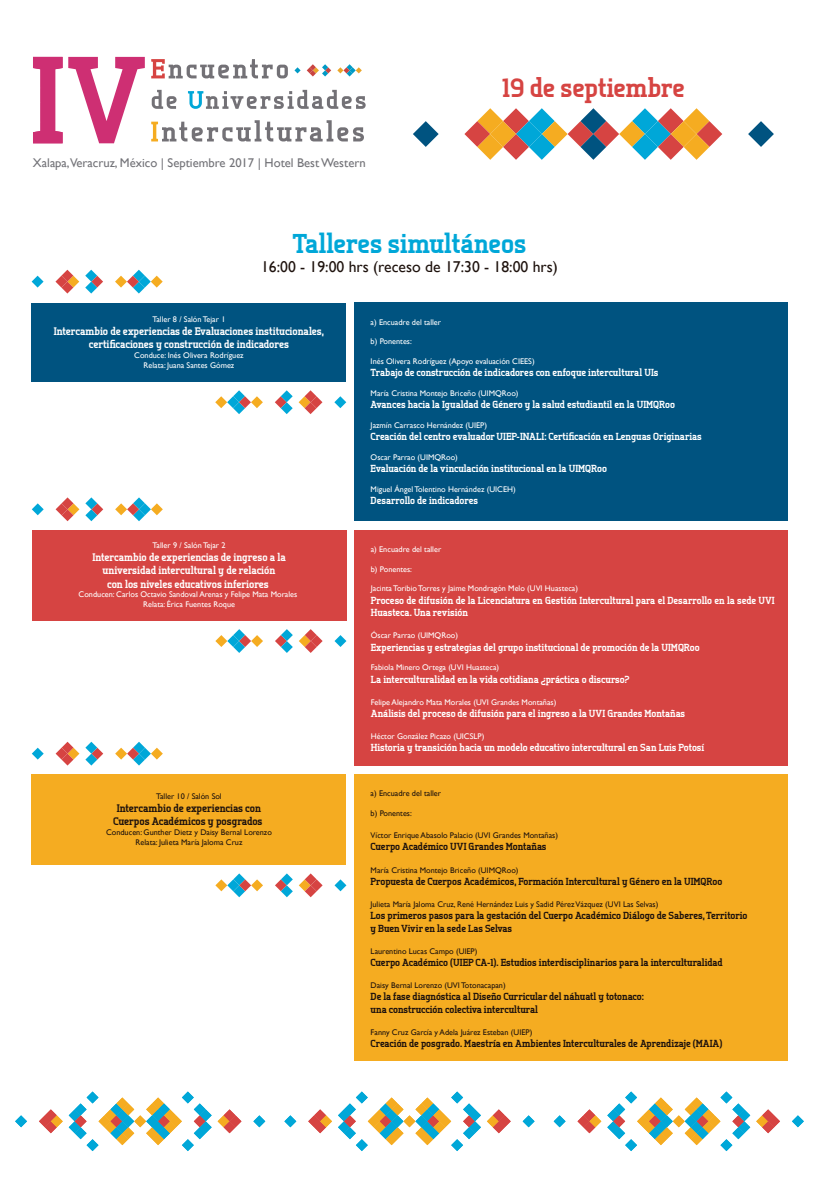
<style>
.page{position:relative;width:819px;height:1197px;background:#fff}
.page>*{position:absolute;margin:0;border:0;box-sizing:border-box;transform-origin:0 0}
.t1{font:800 27.21px "Tertre";color:#00a7d8}
.t2{font:800 26.6px "Tertre";color:#d64442}
.t3{font:15.66px "Gill Sans";color:#1e120d}
.t4{font:12.6px "Gill Sans";color:#727277}
.t5{font:800 10.94px/13.1px "Tertre";color:#fff;text-align:center}
.t6{font:800 10.94px/13.1px "Tertre";color:#1e120d;text-align:center}
.t7{font:800 10.24px/12.3px "Tertre";color:#fff}
.t8{font:800 10.24px/12.3px "Tertre";color:#1e120d}
.t9{font:8.22px/9.8px "Gill Sans";color:#fff;text-align:center}
.t10{font:8.22px/9.8px "Gill Sans";color:#1e120d;text-align:center}
</style>
<div class="page">
<svg style="left:413px;top:121px;width:26px;height:26px"></svg>
<svg style="left:748px;top:121px;width:26px;height:26px"></svg>
<svg style="left:464px;top:108px;width:258px;height:52px"></svg>
<svg style="left:151px;top:59px;width:137px;height:19px"></svg>
<svg style="left:152px;top:90px;width:25px;height:19px"></svg>
<svg style="left:188px;top:90px;width:178px;height:19px"></svg>
<svg style="left:151px;top:120px;width:213px;height:21px"></svg>
<svg style="left:33px;top:57px;width:112px;height:86px"></svg>
<svg style="left:337px;top:64px;width:25px;height:13px"></svg>
<svg style="left:307px;top:64px;width:24px;height:13px"></svg>
<svg style="left:294px;top:67px;width:7px;height:6px"></svg>
<div style="left:32px;top:530px;width:314px;height:90px;background:#d64442"></div>
<div style="left:354px;top:530px;width:434px;height:235px;background:#d64442"></div>
<div style="left:32px;top:774px;width:314px;height:91px;background:#f5ac21"></div>
<div style="left:354px;top:774px;width:433px;height:286px;background:#f5ac21"></div>
<svg style="left:215px;top:629px;width:48px;height:24px"></svg>
<svg style="left:275px;top:629px;width:18px;height:24px"></svg>
<svg style="left:299px;top:629px;width:24px;height:24px"></svg>
<svg style="left:335px;top:635px;width:11px;height:12px"></svg>
<svg style="left:115px;top:497px;width:48px;height:24px"></svg>
<svg style="left:85px;top:497px;width:18px;height:24px"></svg>
<svg style="left:56px;top:497px;width:23px;height:24px"></svg>
<svg style="left:32px;top:503px;width:12px;height:12px"></svg>
<svg style="left:215px;top:873px;width:48px;height:24px"></svg>
<svg style="left:275px;top:873px;width:18px;height:24px"></svg>
<svg style="left:299px;top:873px;width:24px;height:24px"></svg>
<svg style="left:335px;top:879px;width:11px;height:12px"></svg>
<svg style="left:115px;top:742px;width:48px;height:24px"></svg>
<svg style="left:85px;top:742px;width:18px;height:24px"></svg>
<svg style="left:56px;top:742px;width:23px;height:24px"></svg>
<svg style="left:32px;top:748px;width:12px;height:12px"></svg>
<div style="left:32px;top:303px;width:314px;height:79px;background:#005380"></div>
<div style="left:354px;top:303px;width:433px;height:218px;background:#005380"></div>
<svg style="left:215px;top:390px;width:48px;height:24px"></svg>
<svg style="left:275px;top:390px;width:18px;height:24px"></svg>
<svg style="left:299px;top:390px;width:23px;height:24px"></svg>
<svg style="left:334px;top:396px;width:12px;height:12px"></svg>
<svg style="left:115px;top:270px;width:48px;height:24px"></svg>
<svg style="left:85px;top:270px;width:18px;height:24px"></svg>
<svg style="left:55px;top:270px;width:24px;height:24px"></svg>
<svg style="left:32px;top:276px;width:12px;height:12px"></svg>
<svg style="left:554px;top:1115px;width:12px;height:12px"></svg>
<svg style="left:578px;top:1109px;width:23px;height:24px"></svg>
<svg style="left:607px;top:1092px;width:143px;height:59px"></svg>
<svg style="left:756px;top:1109px;width:24px;height:24px"></svg>
<svg style="left:792px;top:1115px;width:12px;height:12px"></svg>
<svg style="left:284px;top:1115px;width:12px;height:12px"></svg>
<svg style="left:308px;top:1109px;width:24px;height:24px"></svg>
<svg style="left:338px;top:1092px;width:143px;height:59px"></svg>
<svg style="left:487px;top:1109px;width:24px;height:24px"></svg>
<svg style="left:523px;top:1115px;width:12px;height:12px"></svg>
<svg style="left:15px;top:1115px;width:12px;height:12px"></svg>
<svg style="left:39px;top:1109px;width:24px;height:24px"></svg>
<svg style="left:69px;top:1092px;width:143px;height:59px"></svg>
<svg style="left:218px;top:1109px;width:23px;height:24px"></svg>
<svg style="left:253px;top:1115px;width:12px;height:12px"></svg>
<p class="t4" style="left:33px;top:155px;width:334px">Xalapa,Veracruz, México | Septiembre 2017 | Hotel Best Western</p>
<h2 class="t2" style="left:502px;top:71px;width:184px">19 de septiembre</h2>
<h1 class="t1" style="left:293px;top:226px;width:235px">Talleres simultáneos</h1>
<h3 class="t3" style="left:261px;top:257px;width:298px">16:00 - 19:00 hrs (receso de 17:30 - 18:00 hrs)</h3>
<p class="t9" style="left:152px;top:314px;width:74px">Taller 8 / Salón Tejar 1</p>
<p class="t5" style="left:54px;top:324px;width:272px">Intercambio de experiencias de Evaluaciones institucionales, certificaciones y construcción de indicadores</p>
<p class="t9" style="left:134px;top:350px;width:111px">Conduce: Inés Olivera Rodríguez<br>Relata: Juana Santes Gómez</p>
<p class="t9" style="left:371px;top:317px;width:72px">a) Encuadre del taller</p>
<p class="t9" style="left:371px;top:337px;width:43px">b) Ponentes:</p>
<p class="t9" style="left:371px;top:356px;width:166px">Inés Olivera Rodríguez (Apoyo evaluación CIEES)</p>
<p class="t7" style="left:371px;top:366px;width:289px">Trabajo de construcción de indicadores con enfoque intercultural UIs</p>
<p class="t9" style="left:371px;top:388px;width:149px">María Cristina Montejo Briceño (UIMQRoo)</p>
<p class="t7" style="left:371px;top:398px;width:306px">Avances hacia la Igualdad de Género y la salud estudiantil en la UIMQRoo</p>
<p class="t9" style="left:371px;top:420px;width:118px">Jazmín Carrasco Hernández (UIEP)</p>
<p class="t7" style="left:371px;top:430px;width:332px">Creación del centro evaluador UIEP-INALI: Certificación en Lenguas Originarias</p>
<p class="t9" style="left:371px;top:452px;width:89px">Oscar Parrao (UIMQRoo)</p>
<p class="t7" style="left:371px;top:462px;width:238px">Evaluación de la vinculación institucional en la UIMQRoo</p>
<p class="t9" style="left:371px;top:484px;width:147px">Miguel Ángel Tolentino Hernández (UICEH)</p>
<p class="t7" style="left:371px;top:494px;width:109px">Desarrollo de indicadores</p>
<p class="t9" style="left:153px;top:540px;width:74px">Taller 9 / Salón Tejar 2</p>
<p class="t5" style="left:92px;top:551px;width:195px">Intercambio de experiencias de ingreso a la universidad intercultural y de relación<br>con los niveles educativos inferiores</p>
<p class="t9" style="left:79px;top:590px;width:220px">Conducen: Carlos Octavio Sandoval Arenas y Felipe Mata Morales<br>Relata: Érica Fuentes Roque</p>
<p class="t9" style="left:371px;top:544px;width:72px">a) Encuadre del taller</p>
<p class="t9" style="left:371px;top:564px;width:43px">b) Ponentes:</p>
<p class="t9" style="left:371px;top:584px;width:209px">Jacinta Toribio Torres y Jaime Mondragón Melo (UVI Huasteca)</p>
<p class="t7" style="left:371px;top:594px;width:405px">Proceso de difusión de la Licenciatura en Gestión Intercultural para el Desarrollo en la sede UVI<br>Huasteca. Una revisión</p>
<p class="t9" style="left:371px;top:630px;width:89px">Óscar Parrao (UIMQRoo)</p>
<p class="t7" style="left:371px;top:641px;width:330px">Experiencias y estrategias del grupo institucional de promoción de la UIMQRoo</p>
<p class="t9" style="left:371px;top:662px;width:130px">Fabiola Minero Ortega (UVI Huasteca)</p>
<p class="t7" style="left:371px;top:673px;width:260px">La interculturalidad en la vida cotidiana ¿práctica o discurso?</p>
<p class="t9" style="left:371px;top:697px;width:187px">Felipe Alejandro Mata Morales (UVI Grandes Montañas)</p>
<p class="t7" style="left:371px;top:707px;width:316px">Análisis del proceso de difusión para el ingreso a la UVI Grandes Montañas</p>
<p class="t9" style="left:371px;top:731px;width:115px">Héctor González Picazo (UICSLP)</p>
<p class="t7" style="left:371px;top:741px;width:335px">Historia y transición hacia un modelo educativo intercultural en San Luis Potosí</p>
<p class="t10" style="left:156px;top:791px;width:67px">Taller 10 / Salón Sol</p>
<p class="t6" style="left:113px;top:801px;width:151px">Intercambio de experiencias con<br>Cuerpos Académicos y posgrados</p>
<p class="t10" style="left:106px;top:827px;width:167px">Conducen: Gunther Dietz y Daisy Bernal Lorenzo<br>Relata: Julieta María Jaloma Cruz</p>
<p class="t10" style="left:371px;top:788px;width:72px">a) Encuadre del taller</p>
<p class="t10" style="left:371px;top:808px;width:43px">b) Ponentes:</p>
<p class="t10" style="left:371px;top:830px;width:189px">Víctor Enrique Abasolo Palacio (UVI Grandes Montañas)</p>
<p class="t8" style="left:371px;top:840px;width:177px">Cuerpo Académico UVI Grandes Montañas</p>
<p class="t10" style="left:371px;top:865px;width:149px">María Cristina Montejo Briceño (UIMQRoo)</p>
<p class="t8" style="left:371px;top:875px;width:353px">Propuesta de Cuerpos Académicos, Formación Intercultural y Género en la UIMQRoo</p>
<p class="t10" style="left:371px;top:899px;width:289px">Julieta María Jaloma Cruz, René Hernández Luis y Sadid Pérez Vázquez (UVI Las Selvas)</p>
<p class="t8" style="left:371px;top:909px;width:378px">Los primeros pasos para la gestación del Cuerpo Académico Diálogo de Saberes, Territorio y Buen Vivir en la sede Las Selvas</p>
<p class="t10" style="left:371px;top:946px;width:108px">Laurentino Lucas Campo (UIEP)</p>
<p class="t8" style="left:371px;top:956px;width:353px">Cuerpo Académico (UIEP CA-1). Estudios interdisciplinarios para la interculturalidad</p>
<p class="t10" style="left:371px;top:980px;width:137px">Daisy Bernal Lorenzo (UVI Totonacapan)</p>
<p class="t8" style="left:371px;top:990px;width:275px">De la fase diagnóstica al Diseño Curricular del náhuatl y totonaco: una construcción colectiva intercultural</p>
<p class="t10" style="left:371px;top:1027px;width:163px">Fanny Cruz García y Adela Juárez Esteban (UIEP)</p>
<p class="t8" style="left:371px;top:1037px;width:353px">Creación de posgrado. Maestría en Ambientes Interculturales de Aprendizaje (MAIA)</p>
</div>
